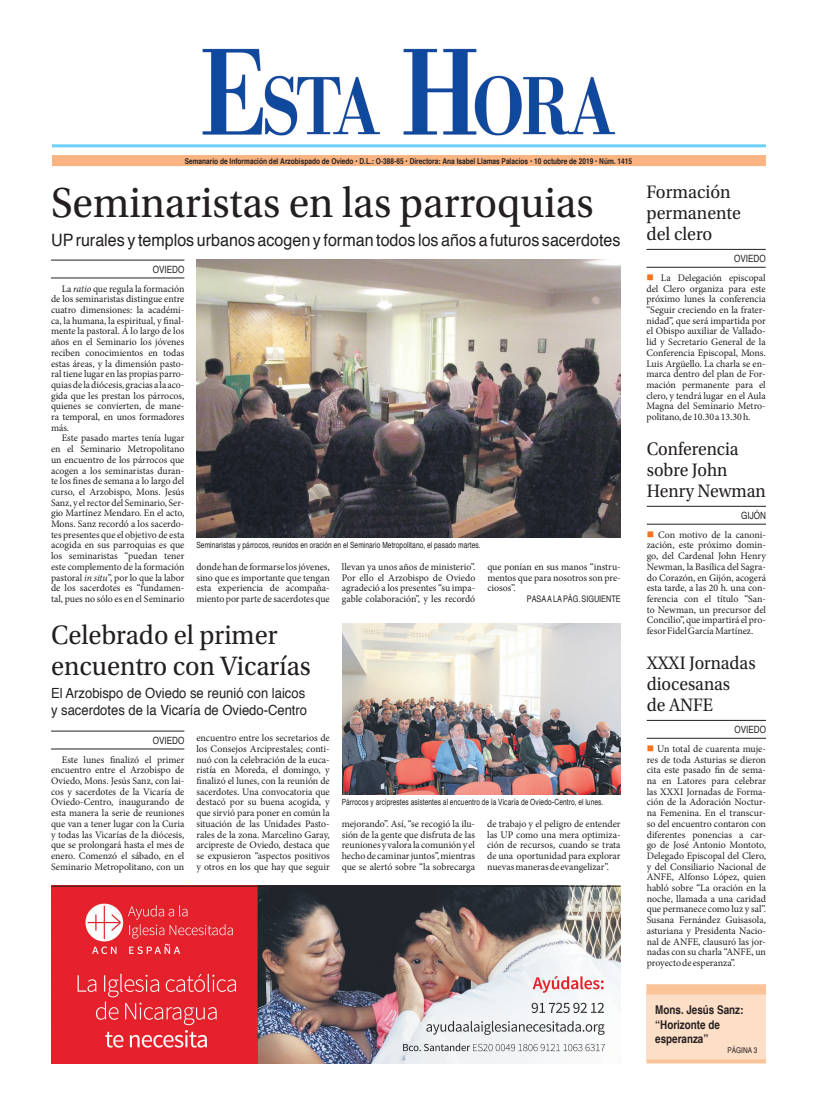
<style>
.page{position:relative;width:817px;height:1106px;background:#fff}
.page>*{position:absolute;margin:0;border:0;box-sizing:border-box;transform-origin:0 0}
.Título_4_columnas{font:44px "Utopia Std";color:#231f20;scale:.95 1}
.Título_2_columnas{font:28px/31px "Utopia Std";color:#231f20;scale:.95 1}
.Título_1_columna{font:19px/21px "Utopia Std";color:#231f20;scale:.93 1}
.Título_1_columna-2{font:19px/21px "Utopia Std";color:#231f20;scale:.95 1}
.Subtítulo_1_columna{font:17px "Helvetica";color:#231f20;scale:.95 1}
.Subtítulo_1_columna-2{font:14px/16.8px "Helvetica";color:#231f20;scale:.93 1}
.Portada_sumarios{font:700 condensed 12px/14.4px "Helvetica";color:#231f20}
.Texto_general{font:10px/10.7px "Minion Pro";color:#231f20;text-align:justify}
.Data_y_firma{font:condensed 10px "Helvetica";color:#231f20}
.Texto_general-2{font:condensed 9px "Helvetica";color:#231f20}
.Pie_de_foto{font:condensed 8.5px "Helvetica";letter-spacing:.01em;color:#231f20;scale:.95 1}
.t1{font:700 condensed 8px "Helvetica";color:#231f20}
.Portada_sumarios-2{font:condensed 8px "Helvetica";color:#231f20}
.s1{font-style:italic}
.s2{color:#f47321}
</style>
<div class="page">
<div style="left:52px;top:155px;width:713px;height:11px;background:#fab482"></div>
<img style="left:202px;top:48px;width:413px;height:88px">
<hr style="left:52px;top:144px;width:713px;height:3px;background:#6bcff6">
<hr style="left:51px;top:731px;width:133px;height:1px;background:#231f20">
<hr style="left:51px;top:748px;width:133px;height:1px;background:#231f20">
<img style="left:342px;top:624px;width:278px;height:170px">
<img style="left:51px;top:885px;width:569px;height:178px">
<hr style="left:51px;top:260px;width:133px;height:1px;background:#231f20">
<hr style="left:51px;top:278px;width:133px;height:1px;background:#231f20">
<img style="left:196px;top:259px;width:424px;height:279px">
<hr style="left:646px;top:249px;width:119px;height:1px;background:#231f20">
<hr style="left:646px;top:267px;width:119px;height:1px;background:#231f20">
<hr style="left:646px;top:506px;width:119px;height:1px;background:#231f20">
<hr style="left:646px;top:524px;width:119px;height:1px;background:#231f20">
<hr style="left:52px;top:885px;width:568px;height:1px;background:#231f20">
<div style="left:646px;top:984px;width:119px;height:79px;background:#fddec6"></div>
<div style="left:646px;top:984px;width:119px;height:10px;background:#fbc398"></div>
<svg style="left:647px;top:1059px;width:118px;height:4px"></svg>
<hr style="left:646px;top:720px;width:119px;height:1px;background:#231f20">
<hr style="left:646px;top:738px;width:119px;height:1px;background:#231f20">
<p class="t1" style="left:185px;top:156px;width:449px">Semanario de Información del Arzobispado de Oviedo • D.L.: O-388-65 • Directora: Ana Isabel Llamas Palacios • 10 octubre de 2019 • Núm. 1415</p>
<p class="Título_4_columnas" style="left:51px;top:178px;width:572px">Seminaristas en las parroquias</p>
<p class="Subtítulo_1_columna" style="left:51px;top:226px;width:601px">UP rurales y templos urbanos acogen y forman todos los años a futuros sacerdotes</p>
<p class="Data_y_firma" style="left:153px;top:263px;width:33px">OVIEDO</p>
<p class="Texto_general" style="left:51px;top:283px;width:135px;text-indent:11px">La <span class="s1">ratio</span> que regula la formación de los seminaristas distingue entre cuatro dimensiones: la académi&shy;ca, la humana, la espiritual, y final&shy;mente la pastoral. A lo largo de los años en el Seminario los jóvenes reciben conocimientos en todas estas áreas, y la dimensión pasto&shy;ral tiene lugar en las propias parro&shy;quias de la diócesis, gracias a la aco&shy;gida que les prestan los párrocos, quienes se convierten, de mane&shy;ra temporal, en unos formadores más.</p>
<p class="Texto_general" style="left:51px;top:433px;width:135px;text-indent:11px">Este pasado martes tenía lugar en el Seminario Metropolitano un encuentro de los párrocos que acogen a los seminaristas duran&shy;te los fines de semana a lo largo del curso, el Arzobispo, Mons. Jesús Sanz, y el rector del Seminario, Ser&shy;gio Martínez Mendaro. En el acto, Mons. Sanz recordó a los sacerdo&shy;tes presentes que el objetivo de esta acogida en sus parroquias es que los seminaristas “puedan tener este complemento de la formación pastoral <span class="s1">in situ</span>”, por lo que la labor de los sacerdotes es “fundamen&shy;tal, pues no sólo es en el Seminario</p>
<p class="Pie_de_foto" style="left:196px;top:540px;width:301px">Seminaristas y párrocos, reunidos en oración en el Seminario Metropolitano, el pasado martes.</p>
<p class="Texto_general" style="left:196px;top:561px;width:135px">donde han de formarse los jóvenes, sino que es importante que tengan esta experiencia de acompaña&shy;miento por parte de sacerdotes que</p>
<p class="Texto_general" style="left:342px;top:561px;width:135px">llevan ya unos años de ministerio”.<br>Por ello el Arzobispo de Oviedo agradeció a los presentes “su impa&shy;gable colaboración”, y les recordó</p>
<p class="Texto_general" style="left:487px;top:561px;width:135px">que ponían en sus manos “instru&shy;mentos que para nosotros son pre&shy;ciosos”.</p>
<p class="Texto_general-2" style="left:526px;top:593px;width:95px">PASA A LA PÁG. SIGUIENTE</p>
<p class="Título_2_columnas" style="left:51px;top:619px;width:275px">Celebrado el primer encuentro con Vicarías</p>
<p class="Subtítulo_1_columna-2" style="left:51px;top:685px;width:277px">El Arzobispo de Oviedo se reunió con laicos y sacerdotes de la Vicaría de Oviedo-Centro</p>
<p class="Data_y_firma" style="left:153px;top:734px;width:33px">OVIEDO</p>
<p class="Texto_general" style="left:51px;top:754px;width:135px;text-indent:11px">Este lunes finalizó el primer encuentro entre el Arzobispo de Oviedo, Mons. Jesús Sanz, con lai&shy;cos y sacerdotes de la Vicaría de Oviedo-Centro, inaugurando de esta manera la serie de reuniones que van a tener lugar con la Curia y todas las Vicarías de la diócesis, que se prolongará hasta el mes de enero. Comenzó el sábado, en el Seminario Metropolitano, con un</p>
<p class="Texto_general" style="left:196px;top:732px;width:135px">encuentro entre los secretarios de los Consejos Arciprestales; conti&shy;nuó con la celebración de la euca&shy;ristía en Moreda, el domingo, y finalizó el lunes, con la reunión de sacerdotes. Una convocatoria que destacó por su buena acogida, y que sirvió para poner en común la situación de las Unidades Pasto&shy;rales de la zona. Marcelino Garay, arcipreste de Oviedo, destaca que se expusieron “aspectos positivos y otros en los que hay que seguir</p>
<p class="Pie_de_foto" style="left:342px;top:797px;width:277px">Párrocos y arciprestes asistentes al encuentro de la Vicaría de Oviedo-Centro, el lunes.</p>
<p class="Texto_general" style="left:342px;top:818px;width:135px">mejorando”. Así, “se recogió la ilu&shy;sión de la gente que disfruta de las reuniones y valora la comunión y el hecho de caminar juntos”, mientras que se alertó sobre “la sobrecarga</p>
<p class="Texto_general" style="left:487px;top:818px;width:135px">de trabajo y el peligro de entender las UP como una mera optimiza&shy;ción de recursos, cuando se trata de una oportunidad para explorar nuevas maneras de evangelizar”.</p>
<p class="Título_1_columna-2" style="left:646px;top:182px;width:101px">Formación permanente del clero</p>
<p class="Data_y_firma" style="left:734px;top:253px;width:33px">OVIEDO</p>
<p class="Texto_general" style="left:646px;top:272px;width:121px"><span class="s2">■</span> La Delegación episcopal del Clero organiza para este próximo lunes la conferencia “Seguir creciendo en la frater&shy;nidad”, que será impartida por el Obispo auxiliar de Vallado&shy;lid y Secretario General de la Conferencia Episcopal, Mons.<br>Luis Argüello. La charla se en&shy;marca dentro del plan de For&shy;mación permanente para el clero, y tendrá lugar en el Aula Magna del Seminario Metro&shy;politano, de 10.30 a 13.30 h.</p>
<p class="Título_1_columna" style="left:646px;top:439px;width:129px">Conferencia sobre John<br>Henry Newman</p>
<p class="Data_y_firma" style="left:741px;top:509px;width:26px">GIJÓN</p>
<p class="Texto_general" style="left:646px;top:529px;width:121px"><span class="s2">■</span> Con motivo de la canoni&shy;zación, este próximo domin&shy;go, del Cardenal John Henry Newman, la Basílica del Sagra&shy;do Corazón, en Gijón, acogerá esta tarde, a las 20 h. una con&shy;ferencia con el título “San&shy;to Newman, un precursor del Concilio”, que impartirá el pro&shy;fesor Fidel García Martínez.</p>
<p class="Título_1_columna" style="left:646px;top:653px;width:119px">XXXI Jornadas diocesanas<br>de ANFE</p>
<p class="Data_y_firma" style="left:734px;top:723px;width:33px">OVIEDO</p>
<p class="Texto_general" style="left:646px;top:743px;width:121px"><span class="s2">■</span> Un total de cuarenta muje&shy;res de toda Asturias se dieron cita este pasado fin de sema&shy;na en Latores para celebrar las XXXI Jornadas de Forma&shy;ción de la Adoración Noctur&shy;na Femenina. En el transcur&shy;so del encuentro contaron con diferentes ponencias a car&shy;go de José Antonio Montoto, Delegado Episcopal del Clero, y del Consiliario Nacional de ANFE, Alfonso López, quien habló sobre “La oración en la noche, llamada a una caridad que permanece como luz y sal”.<br>Susana Fernández Guisasola, asturiana y Presidenta Nacio&shy;nal de ANFE, clausuró las jor&shy;nadas con su charla “ANFE, un proyecto de esperanza”.</p>
<p class="Portada_sumarios" style="left:655px;top:1002px;width:90px">Mons. Jesús Sanz:</p>
<p class="Portada_sumarios" style="left:655px;top:1016px;width:66px">“Horizonte de esperanza”</p>
<p class="Portada_sumarios-2" style="left:727px;top:1044px;width:31px">PÁGINA 3</p>
</div>
